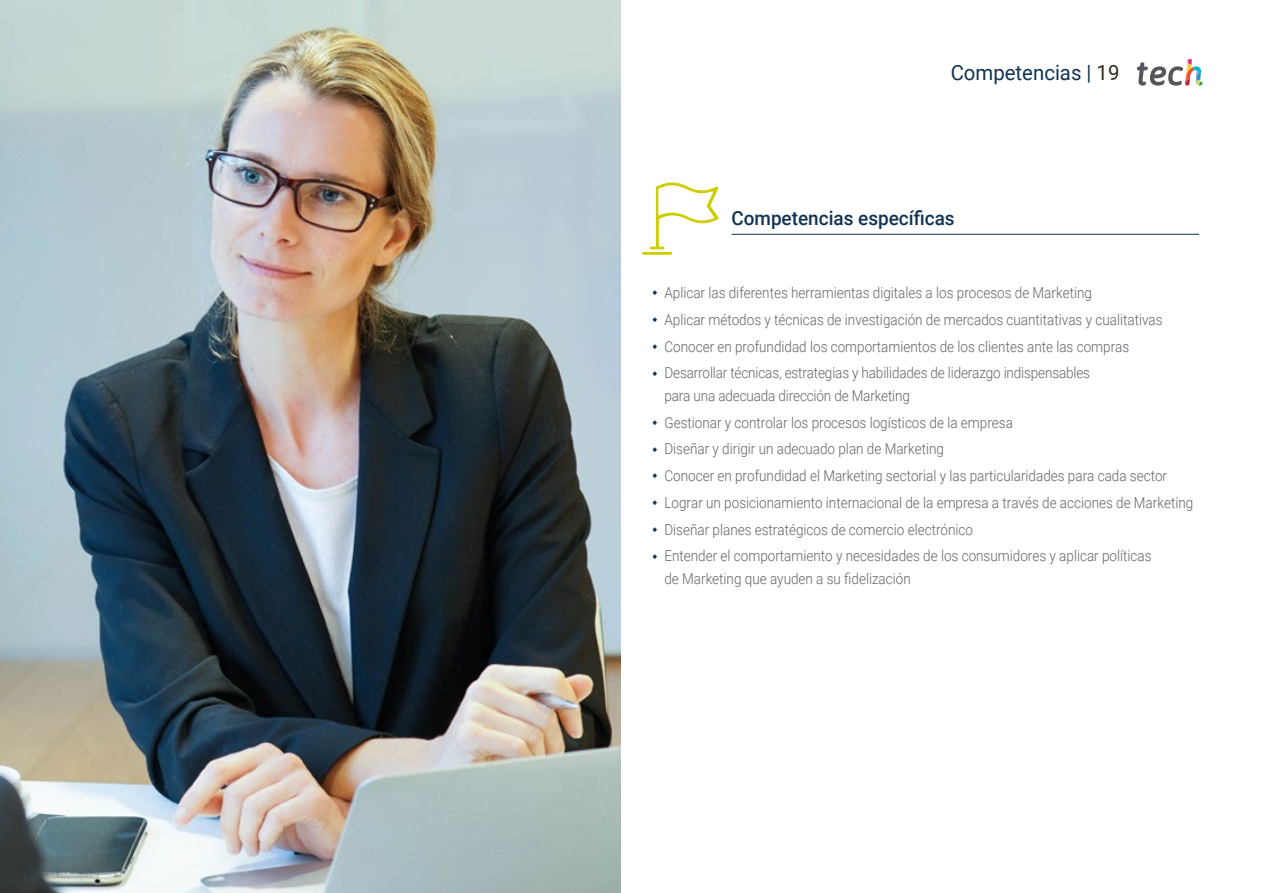
<style>
.page{position:relative;width:1263px;height:893px;background:#fff}
.page>*{position:absolute;margin:0;border:0;box-sizing:border-box;transform-origin:0 0}
.t1{font:21px "Roboto";color:#123352}
.t2{font:500 19.5px "Roboto";color:#123352}
.t3{font:300 15px/26.7px "Roboto";color:#61646a;scale:.9 1}
.s1{color:#312e20}
</style>
<div class="page">
<img style="left:0;top:0;width:621px;height:893px">
<hr style="left:731px;top:234px;width:468px;height:1px;background:#123352">
<hr style="left:642px;top:252px;width:30px;height:3px;background:#cdce00">
<svg style="left:650px;top:182px;width:69px;height:67px"></svg>
<svg style="left:1137px;top:59px;width:65px;height:27px"></svg>
<h1 class="t1" style="left:951px;top:57px;width:170px">Competencias | <span class="s1">19</span></h1>
<h2 class="t2" style="left:731px;top:205px;width:225px">Competencias específicas</h2>
<p class="t3" style="left:664px;top:279px;width:555px">Aplicar las diferentes herramientas digitales a los procesos de Marketing<br>Aplicar métodos y técnicas de investigación de mercados cuantitativas y cualitativas Conocer en profundidad los comportamientos de los clientes ante las compras Desarrollar técnicas, estrategias y habilidades de liderazgo indispensables</p>
<p class="t3" style="left:664px;top:382px;width:589px">para una adecuada dirección de Marketing<br>Gestionar y controlar los procesos logísticos de la empresa<br>Diseñar y dirigir un adecuado plan de Marketing<br>Conocer en profundidad el Marketing sectorial y las particularidades para cada sector Lograr un posicionamiento internacional de la empresa a través de acciones de Marketing Diseñar planes estratégicos de comercio electrónico<br>Entender el comportamiento y necesidades de los consumidores y aplicar políticas</p>
<p class="t3" style="left:664px;top:565px;width:275px">de Marketing que ayuden a su fidelización</p>
</div>
